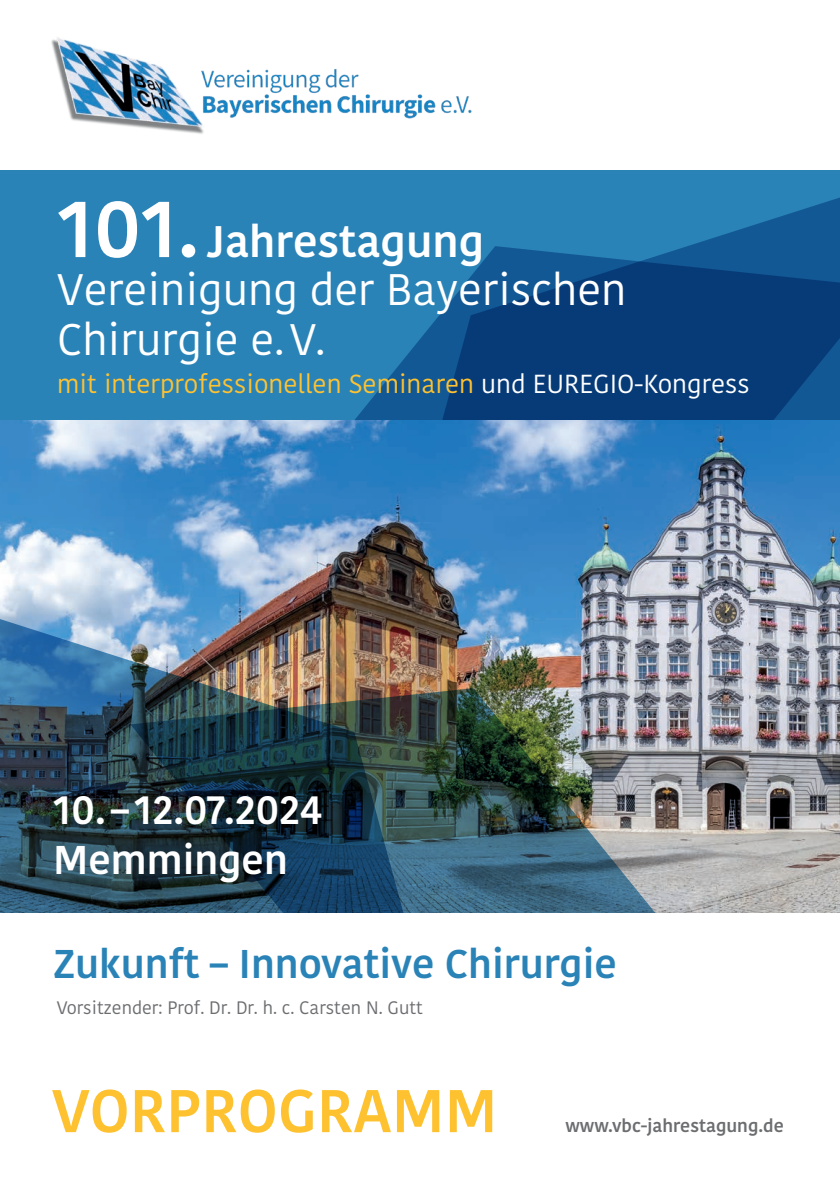
<style>
.page{position:relative;width:840px;height:1191px;background:#fff}
.page>*{position:absolute;margin:0;border:0;box-sizing:border-box;transform-origin:0 0}
.t1{font:500 60px "Kohinoor";color:#fec231}
.t2{font:44px/48.8px "Kohinoor";color:#fff}
.t3{font:500 40px "Kohinoor";color:#2a83b7}
.t4{font:500 40px/50px "Kohinoor";color:#fff}
.t5{font:26px "Kohinoor";color:#fec231}
.t6{font:18px "Kohinoor";color:#6c6d70}
.t7{font:500 18px "Kohinoor";color:#6c6d70}
.s1{font-weight:500;font-size:80px}
.s2{font-weight:500}
.s3{color:#fff}
</style>
<div class="page">
<img style="left:0;top:420px;width:839px;height:492px">
<div style="left:0;top:170px;width:839px;height:250px;background:#2a83b7"></div>
<svg style="left:689px;top:198px;width:150px;height:48px"></svg>
<svg style="left:355px;top:246px;width:484px;height:174px;fill:#073b78"></svg>
<img style="left:0;top:574px;width:497px;height:338px">
<img style="left:130px;top:688px;width:559px;height:224px">
<img style="left:51px;top:37px;width:421px;height:97px">
<p class="t2" style="left:57px;top:218px;width:570px"><span class="s1">101.</span> <span class="s2">Jahrestagung<br></span>Vereinigung der Bayerischen<br>Chirurgie e.V.</p>
<p class="t5" style="left:57px;top:367px;width:693px">mit interprofessionellen Seminaren <span class="s3">und EUREGIO-Kongress</span></p>
<p class="t4" style="left:53px;top:786px;width:270px">10. – 12.07.2024<br>Memmingen</p>
<p class="t3" style="left:53px;top:938px;width:564px">Zukunft – Innovative Chirurgie</p>
<p class="t6" style="left:57px;top:996px;width:367px">Vorsitzender: Prof. Dr. Dr. h. c. Carsten N. Gutt</p>
<h1 class="t1" style="left:52px;top:1073px;width:447px">VORPROGRAMM</h1>
<p class="t7" style="left:565px;top:1114px;width:220px">www.vbc-jahrestagung.de</p>
</div>
